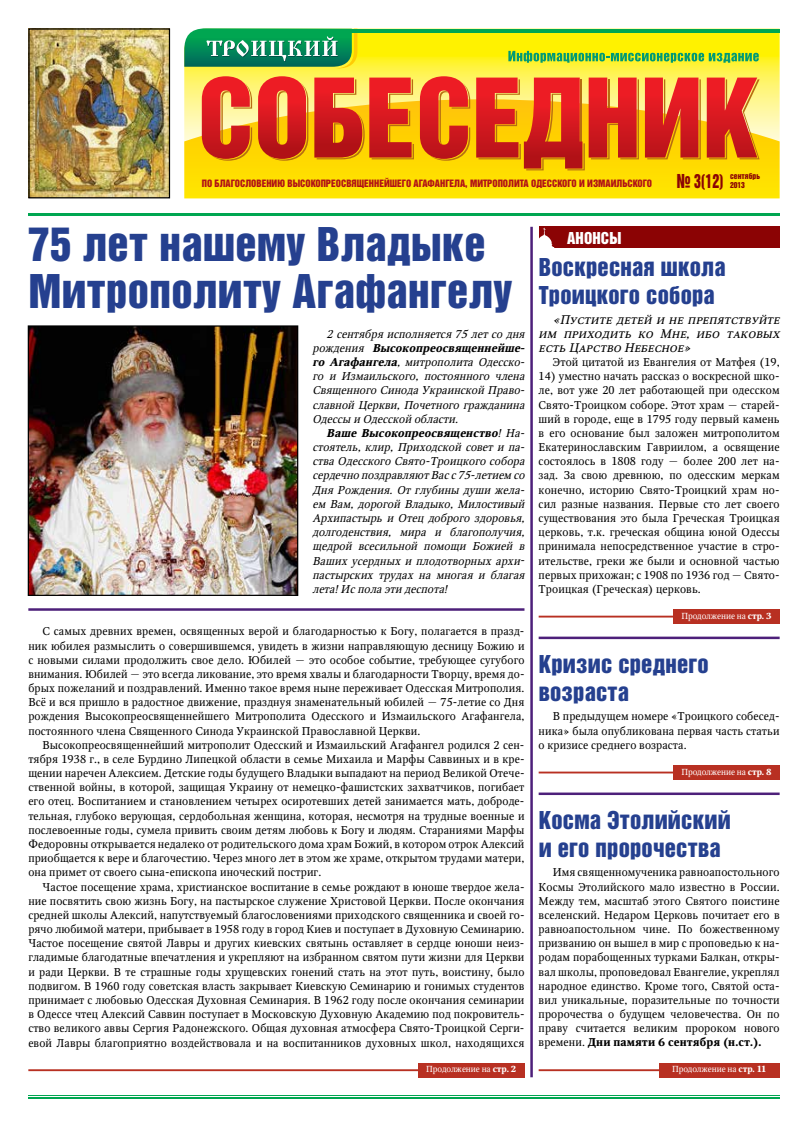
<style>
.page{position:relative;width:808px;height:1134px;background:#fff}
.page>*{position:absolute;margin:0;border:0;box-sizing:border-box;transform-origin:0 0}
.t1{font:42.5px/46.8px "Helvetica Inserat LT Std";letter-spacing:.01em;color:#25408f}
.t2{font:22.5px/28.4px "Helvetica Inserat LT Std";letter-spacing:.01em;color:#25408f}
.t3{font:17.5px "Helvetica Inserat LT Std";color:#8b0304;scale:.78 1}
.t4{font:15px "Helvetica Inserat LT Std";letter-spacing:.01em;color:#fff}
.t5{font:italic 12.5px/14.1px "Octava";color:#000;text-align:justify}
.t6{font:11.25px/14.1px "Octava";letter-spacing:.01em;color:#000;text-align:justify}
.t7{font:italic 11.25px/14.1px "Octava";color:#000;text-align:justify}
.t8{font:9.38px "Helvetica Inserat LT Std";color:#b11116}
.t9{font:8.75px "Octava";letter-spacing:-.01em;color:#fff}
.t10{font:7.5px/9px "Helvetica Inserat LT Std";letter-spacing:.01em;color:#8b0304}
.s1{font-weight:700}
</style>
<div class="page">
<hr style="left:28px;top:1095px;width:752px;height:1px;background:#00a651">
<hr style="left:28px;top:1097px;width:752px;height:1px;background:#00a651">
<hr style="left:28px;top:215px;width:752px;height:1px;background:#00a651">
<hr style="left:28px;top:213px;width:752px;height:1px;background:#00a651">
<svg style="left:184px;top:32px;width:596px;height:67px;background:#f9ef2a"></svg>
<svg style="left:184px;top:99px;width:596px;height:99px;background:#fee00d"></svg>
<svg style="left:202px;top:76px;width:50px;height:85px;background:#e26336"></svg>
<svg style="left:258px;top:76px;width:50px;height:85px;background:#dd4e25"></svg>
<svg style="left:314px;top:78px;width:100px;height:81px;background:#dd5524"></svg>
<svg style="left:420px;top:76px;width:50px;height:85px;background:#e25b1e"></svg>
<svg style="left:476px;top:78px;width:163px;height:92px;background:#e15b1d"></svg>
<svg style="left:645px;top:78px;width:56px;height:81px;background:#db3f23"></svg>
<svg style="left:707px;top:78px;width:52px;height:81px;background:#df5230"></svg>
<svg style="left:508px;top:51px;width:251px;height:12px;background:#88c93e"></svg>
<svg style="left:184px;top:28px;width:173px;height:40px;background:#3aa06b"></svg>
<hr style="left:226px;top:29px;width:554px;height:3px;background:#00a651">
<img style="left:30px;top:30px;width:138px;height:166px">
<div style="left:28px;top:28px;width:142px;height:170px;border:1px solid #000"></div>
<hr style="left:539px;top:1069px;width:241px;height:2px;background:#b83022">
<div style="left:659px;top:1063px;width:121px;height:14px;background:#b83022"></div>
<hr style="left:539px;top:772px;width:241px;height:1px;background:#b83022">
<div style="left:673px;top:765px;width:107px;height:15px;background:#b83022"></div>
<hr style="left:28px;top:1069px;width:496px;height:2px;background:#b83022">
<div style="left:418px;top:1063px;width:106px;height:14px;background:#b83022"></div>
<hr style="left:539px;top:616px;width:241px;height:1px;background:#b83022">
<div style="left:673px;top:609px;width:107px;height:15px;background:#b83022"></div>
<div style="left:539px;top:227px;width:241px;height:21px;background:#8b0304"></div>
<svg style="left:539px;top:228px;width:16px;height:20px"></svg>
<hr style="left:28px;top:608px;width:496px;height:3px;background:#4d207a">
<hr style="left:539px;top:637px;width:241px;height:2px;background:#4d207a">
<hr style="left:539px;top:792px;width:241px;height:3px;background:#4d207a">
<hr style="left:530px;top:227px;width:3px;height:850px;background:#4d207a">
<img style="left:30px;top:327px;width:266px;height:267px">
<div style="left:28px;top:325px;width:270px;height:271px;border:1px solid #000"></div>
<p class="t8" style="left:202px;top:178px;width:452px">ПО БЛАГОСЛОВЕНИЮ ВЫСОКОПРЕОСВЯЩЕННЕЙШЕГО АГАФАНГЕЛА, МИТРОПОЛИТА ОДЕССКОГО И ИЗМАИЛЬСКОГО</p>
<h3 class="t3" style="left:677px;top:170px;width:62px">№ 3(12)</h3>
<p class="t10" style="left:730px;top:172px;width:32px">сентябрь<br>2013</p>
<h1 class="t1" style="left:28px;top:222px;width:485px">75 лет нашему Владыке<br>Митрополиту Агафангелу</h1>
<p class="t7" style="left:312px;top:327px;width:216px;text-indent:14px">2 сентября исполняется 75 лет со дня рождения <span class="s1">Высокопреосвященнейше&shy;го Агафангела</span>, митрополита Одесско&shy;го и Измаильского, постоянного члена Священного Синода Украинской Право&shy;славной Церкви, Почетного гражданина Одессы и Одесской области.</p>
<p class="t7" style="left:312px;top:426px;width:216px;text-indent:14px"><span class="s1">Ваше Высокопреосвященство</span>! На&shy;стоятель, клир, Приходской совет и па&shy;ства Одесского Свято-Троицкого собора сердечно поздравляют Васс75-летием со Дня Рождения. От глубины души жела&shy;ем Вам, дорогой Владыко, Милостивый Архипастырь и Отец доброго здоровья, долгоденствия, мира и благополучия, щедрой всесильной помощи Божией в Ваших усердных и плодотворных архи&shy;пастырских трудах на многая и благая лета!Испола эти деспота!</p>
<p class="t6" style="left:28px;top:624px;width:498px;text-indent:14px">С самых древних времен, освященных верой и благодарностью к Богу, полагается в празд&shy;ник юбилея размыслить о совершившемся, увидеть в жизни направляющую десницу Божию и с новыми силами продолжить свое дело. Юбилей — это особое событие, требующее сугубого внимания. Юбилей — это всегда ликование, это время хвалы и благодарности Творцу, время до&shy;брых пожеланий и поздравлений. Именно такое время ныне переживает Одесская Митрополия.<br>Всё и вся пришло в радостное движение, празднуя знаменательный юбилей — 75-летие со Дня рождения Высокопреосвященнейшего Митрополита Одесского и Измаильского Агафангела, постоянного члена Священного Синода Украинской Православной Церкви.</p>
<p class="t6" style="left:28px;top:738px;width:498px;text-indent:14px">Высокопреосвященнейший митрополит Одесский и Измаильский Агафангел родился 2 сен&shy;тября 1938 г., в селе Бурдино Липецкой области в семье Михаила и Марфы Саввиных и в кре&shy;щении наречен Алексием. Детские годы будущего Владыки выпадают на период Великой Отече&shy;ственной войны, в которой, защищая Украину от немецко-фашистских захватчиков, погибает его отец. Воспитанием и становлением четырех осиротевших детей занимается мать, доброде&shy;тельная, глубоко верующая, сердобольная женщина, которая, несмотря на трудные военные и послевоенные годы, сумела привить своим детям любовь к Богу и людям. Стараниями Марфы Федоровны открывается недалеко от родительского дома храм Божий, в котором отрок Алексий приобщается к вере и благочестию. Через много лет в этом же храме, открытом трудами матери, она примет от своего сына-епископа иноческий постриг.</p>
<p class="t6" style="left:28px;top:879px;width:498px;text-indent:14px">Частое посещение храма, христианское воспитание в семье рождают в юноше твердое жела&shy;ние посвятить свою жизнь Богу, на пастырское служение Христовой Церкви. После окончания средней школы Алексий, напутствуемый благословениями приходского священника и своей го&shy;рячо любимой матери, прибывает в 1958 году в город Киев и поступает в Духовную Семинарию.<br>Частое посещение святой Лавры и других киевских святынь оставляет в сердце юноши неиз&shy;гладимые благодатные впечатления и укрепляют на избранном святом пути жизни для Церкви и ради Церкви. В те страшные годы хрущевских гонений стать на этот путь, воистину, было подвигом. В 1960 году советская власть закрывает Киевскую Семинарию и гонимых студентов принимает с любовью Одесская Духовная Семинария. В 1962 году после окончания семинарии в Одессе чтец Алексий Саввин поступает в Московскую Духовную Академию под покровитель&shy;ство великого аввы Сергия Радонежского. Общая духовная атмосфера Свято-Троицкой Серги&shy;евой Лавры благоприятно воздействовала и на воспитанников духовных школ, находящихся</p>
<p class="t9" style="left:426px;top:1064px;width:92px">Продолжение на <span class="s1">стр. 2</span></p>
<h3 class="t4" style="left:567px;top:229px;width:56px">АНОНСЫ</h3>
<h2 class="t2" style="left:539px;top:253px;width:188px">Воскресная школа<br>Троицкого собора</h2>
<p class="t5" style="left:539px;top:312px;width:246px;text-indent:14px">«Пустите детей и не препятствуйте им приходить ко Мне, ибо таковых есть Царство Небесное»</p>
<p class="t6" style="left:553px;top:355px;width:228px">Этой цитатой из Евангелия от Матфея (19,</p>
<p class="t6" style="left:539px;top:369px;width:242px">14) уместно начать рассказ о воскресной шко&shy;ле, вот уже 20 лет работающей при одесском Свято-Троицком соборе. Этот храм — старей&shy;ший в городе, еще в 1795 году первый камень в его основание был заложен митрополитом Екатеринославским Гавриилом, а освящение состоялось в 1808 году — более 200 лет на&shy;зад. За свою древнюю, по одесским меркам конечно, историю Свято-Троицкий храм но&shy;сил разные названия. Первые сто лет своего существования это была Греческая Троицкая церковь, т.к. греческая община юной Одессы принимала непосредственное участие в стро&shy;ительстве, греки же были и основной частью первых прихожан; с 1908 по 1936 год — Свято-Троицкая (Греческая) церковь.</p>
<p class="t9" style="left:681px;top:610px;width:92px">Продолжение на <span class="s1">стр. 3</span></p>
<h2 class="t2" style="left:539px;top:650px;width:172px">Кризис среднего возраста</h2>
<p class="t6" style="left:539px;top:709px;width:242px;text-indent:14px">В предыдущем номере «Троицкого собесед&shy;ника» была опубликована первая часть статьи о кризисе среднего возраста.</p>
<p class="t9" style="left:681px;top:766px;width:92px">Продолжение на <span class="s1">стр. 8</span></p>
<h2 class="t2" style="left:539px;top:806px;width:194px">Косма Этолийский и его пророчества</h2>
<p class="t6" style="left:539px;top:865px;width:242px;text-indent:14px">Имя священномученика равноапостольного Космы Этолийского мало известно в России.<br>Между тем, масштаб этого Святого поистине вселенский. Недаром Церковь почитает его в равноапостольном чине. По божественному призванию он вышел в мир с проповедью к на&shy;родам порабощенных турками Балкан, откры&shy;вал школы, проповедовал Евангелие, укреплял народное единство. Кроме того, Святой оста&shy;вил уникальные, поразительные по точности пророчества о будущем человечества. Он по праву считается великим пророком нового времени. <span class="s1">Дни памяти 6 сентября (н.ст.).</span></p>
<p class="t9" style="left:672px;top:1064px;width:96px">Продолжение на <span class="s1">стр. 11</span></p>
</div>
